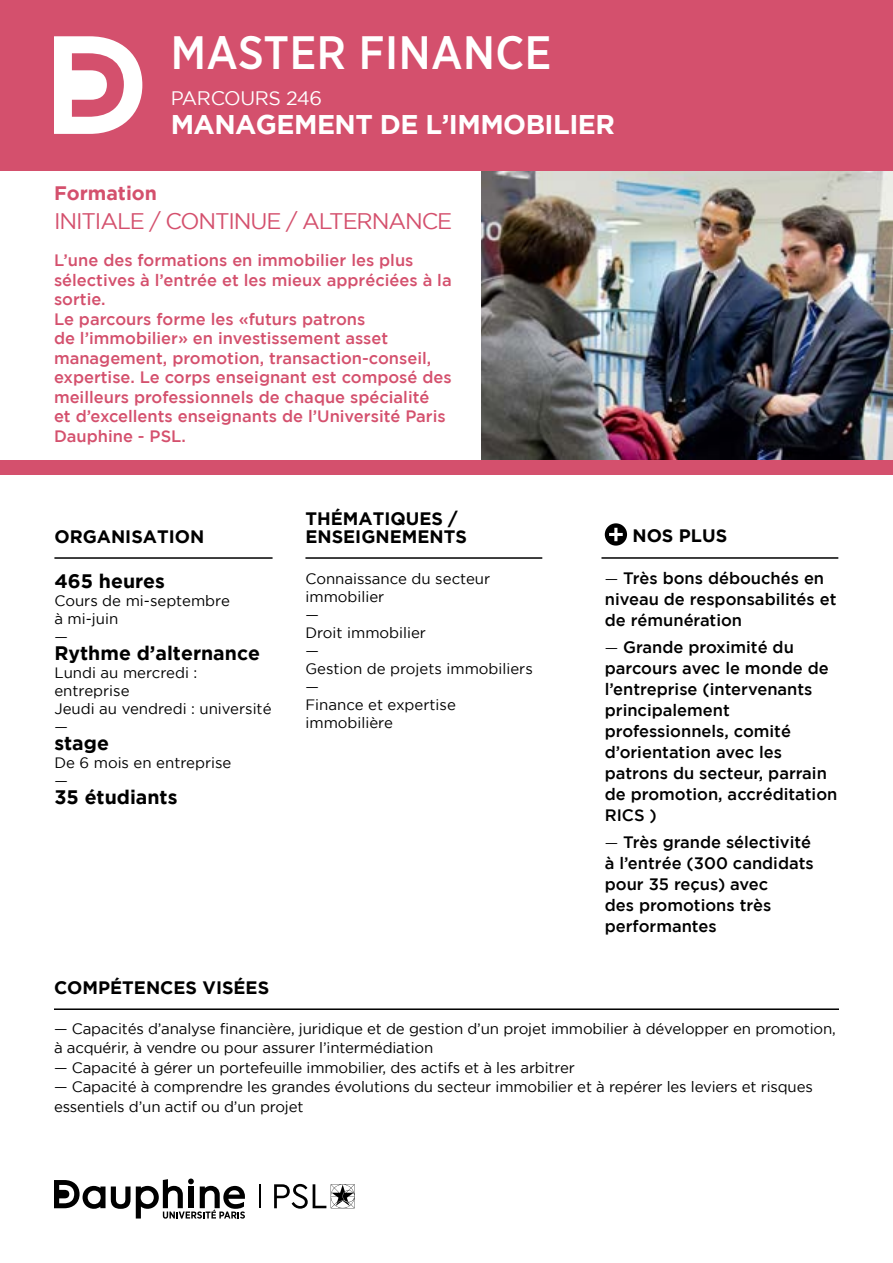
<style>
.page{position:relative;width:893px;height:1263px;background:#fff}
.page>*{position:absolute;margin:0;border:0;box-sizing:border-box;transform-origin:0 0}
.t1{font:500 46.8px "Gotham Narrow";letter-spacing:.01em;color:#fff}
.t2{font:700 27px "Gotham";letter-spacing:-.02em;color:#fff}
.t3{font:22.5px "Gotham";letter-spacing:-.05em;color:#d4506d}
.t4{font:700 19.5px "Gotham";color:#000}
.t5{font:19.5px "Gotham";letter-spacing:-.02em;color:#fff}
.t6{font:700 19.5px "Gotham";color:#d4506d}
.t7{font:700 18px/18px "Gotham";color:#000}
.t8{font:500 16.5px/19.5px "Gotham";color:#d4506d}
.t9{font:500 16.5px/21px "Gotham";color:#000}
.t10{font:15px/18px "Gotham";letter-spacing:-.01em;color:#000}
.s1{font-weight:400;font-size:15px}
</style>
<div class="page">
<img style="left:482px;top:170px;width:411px;height:290px">
<div style="left:0;top:0;width:893px;height:170px;background:#d4506d"></div>
<div style="left:0;top:460px;width:893px;height:15px;background:#d4506d"></div>
<svg style="left:259px;top:1184px;width:1px;height:24px"></svg>
<svg style="left:54px;top:1178px;width:191px;height:40px"></svg>
<svg style="left:274px;top:1184px;width:81px;height:25px"></svg>
<svg style="left:54px;top:36px;width:88px;height:98px"></svg>
<hr style="left:54px;top:1008px;width:785px;height:2px;background:#000">
<hr style="left:305px;top:557px;width:237px;height:2px;background:#000">
<hr style="left:54px;top:557px;width:219px;height:2px;background:#000">
<div style="left:605px;top:523px;width:22px;height:23px;background:#000;border-radius:50%"></div>
<svg style="left:609px;top:528px;width:14px;height:13px"></svg>
<hr style="left:601px;top:557px;width:237px;height:2px;background:#000">
<h1 class="t1" style="left:171px;top:23px;width:382px">MASTER FINANCE</h1>
<h3 class="t5" style="left:171px;top:88px;width:153px">PARCOURS 246</h3>
<h2 class="t2" style="left:171px;top:109px;width:446px">MANAGEMENT DE L’IMMOBILIER</h2>
<h3 class="t6" style="left:54px;top:182px;width:105px">Formation</h3>
<h3 class="t3" style="left:54px;top:208px;width:400px">INITIALE / CONTINUE / ALTERNANCE</h3>
<p class="t8" style="left:54px;top:250px;width:399px">L’une des formations en immobilier les plus sélectives à l’entrée et les mieux appréciées à la sortie.<br>Le parcours forme les «futurs patrons<br>de l’immobilier» en investissement asset management, promotion, transaction-conseil, expertise. Le corps enseignant est composé des meilleurs professionnels de chaque spécialité<br>et d’excellents enseignants de l’Université Paris Dauphine - PSL.</p>
<p class="t7" style="left:54px;top:527px;width:151px">ORGANISATION</p>
<h3 class="t4" style="left:54px;top:570px;width:112px">465 heures</h3>
<p class="t10" style="left:54px;top:591px;width:177px">Cours de mi-septembre à mi-juin<br>—</p>
<h3 class="t4" style="left:54px;top:642px;width:207px">Rythme d’alternance</h3>
<p class="t10" style="left:54px;top:663px;width:219px">Lundi au mercredi : entreprise<br>Jeudi au vendredi : université —</p>
<h3 class="t4" style="left:54px;top:732px;width:56px">stage</h3>
<p class="t10" style="left:54px;top:753px;width:178px">De 6 mois en entreprise —</p>
<h3 class="t4" style="left:54px;top:786px;width:125px">35 étudiants</h3>
<p class="t7" style="left:305px;top:509px;width:163px">THÉMATIQUES /<br>ENSEIGNEMENTS</p>
<p class="t10" style="left:305px;top:569px;width:229px">Connaissance du secteur immobilier<br>—<br>Droit immobilier<br>—<br>Gestion de projets immobiliers —<br>Finance et expertise immobilière</p>
<p class="t7" style="left:54px;top:978px;width:217px">COMPÉTENCES VISÉES</p>
<p class="t7" style="left:632px;top:526px;width:96px">NOS PLUS</p>
<p class="t9" style="left:605px;top:568px;width:233px"><span class="s1">—</span> Très bons débouchés en niveau de responsabilités et de rémunération</p>
<p class="t9" style="left:605px;top:637px;width:234px"><span class="s1">—</span> Grande proximité du parcours avec le monde de l’entreprise (intervenants principalement professionnels, comité d’orientation avec les patrons du secteur, parrain de promotion, accréditation<br>RICS )</p>
<p class="t9" style="left:605px;top:832px;width:210px"><span class="s1">—</span> Très grande sélectivité à l’entrée (300 candidats pour 35 reçus) avec<br>des promotions très performantes</p>
<p class="t10" style="left:54px;top:1018px;width:783px;line-height:19.5px">— Capacités d’analyse financière, juridique et de gestion d’un projet immobilier à développer en promotion, à acquérir, à vendre ou pour assurer l’intermédiation</p>
<p class="t10" style="left:54px;top:1058px;width:522px">— Capacité à gérer un portefeuille immobilier, des actifs et à les arbitrer</p>
<p class="t10" style="left:54px;top:1077px;width:760px;line-height:19.5px">— Capacité à comprendre les grandes évolutions du secteur immobilier et à repérer les leviers et risques essentiels d’un actif ou d’un projet</p>
</div>
